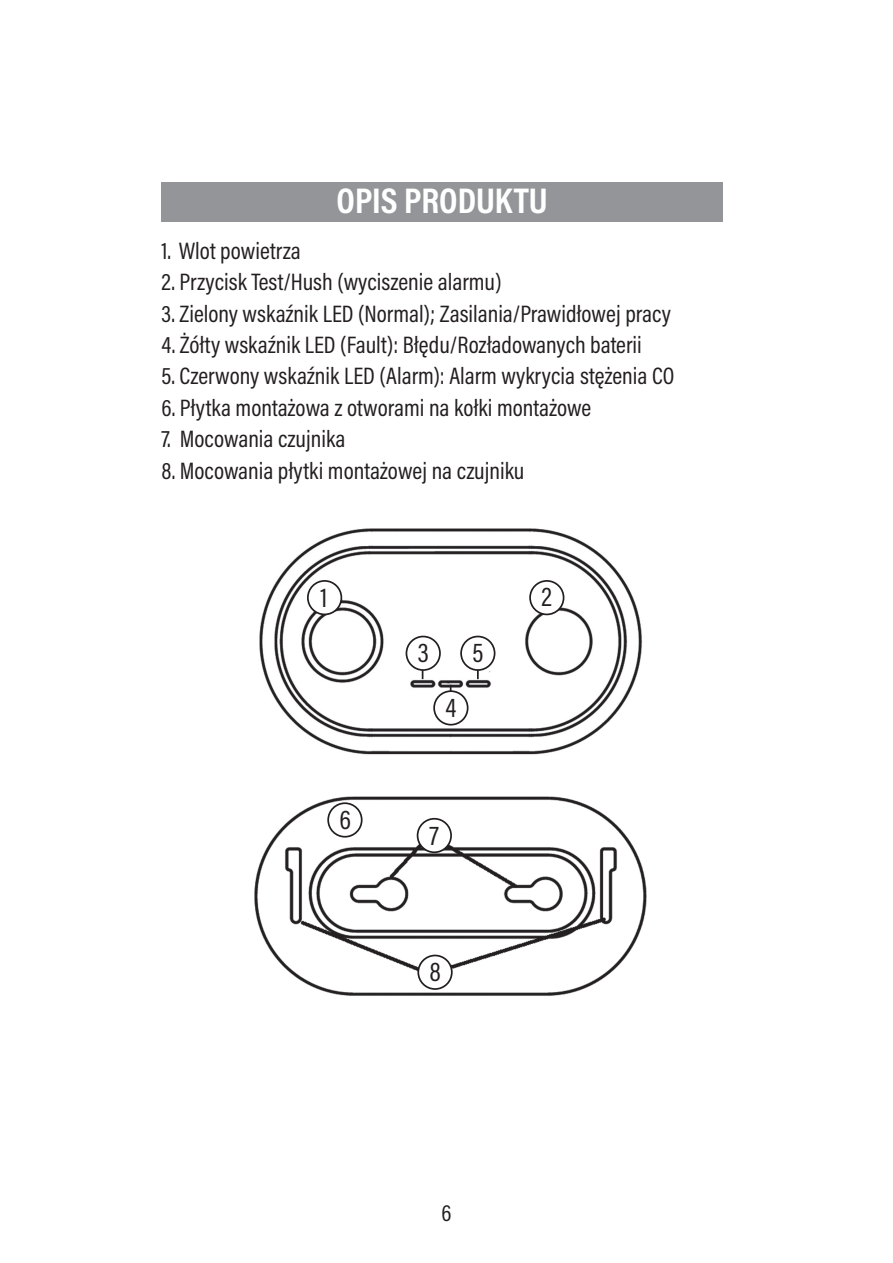
<style>
.page{position:relative;width:893px;height:1263px;background:#fff}
.page>*{position:absolute;margin:0;border:0;box-sizing:border-box;transform-origin:0 0}
.t1{font:700 36px "Acumin Pro Cond";color:#fff}
.t2{font:27.45px "Acumin Pro Cond";color:#231f20}
.t3{font:24px "Acumin Pro Cond";color:#231f20}
.t4{font:23.7px "Acumin Pro Cond";color:#231f20}
</style>
<div class="page">
<img style="left:254px;top:796px;width:393px;height:200px">
<div style="left:328px;top:803px;width:34px;height:34px;background:#fff;border-radius:50%"></div>
<div style="left:327px;top:802px;width:36px;height:35px;border:2px solid #231f20;border-radius:50%"></div>
<div style="left:418px;top:819px;width:33px;height:33px;background:#fff;border-radius:50%"></div>
<div style="left:417px;top:818px;width:35px;height:35px;border:2px solid #231f20;border-radius:50%"></div>
<div style="left:418px;top:955px;width:34px;height:34px;background:#fff;border-radius:50%"></div>
<div style="left:417px;top:955px;width:36px;height:35px;border:2px solid #231f20;border-radius:50%"></div>
<img style="left:259px;top:528px;width:383px;height:227px">
<div style="left:308px;top:581px;width:33px;height:33px;background:#fff;border-radius:50%"></div>
<div style="left:307px;top:580px;width:35px;height:35px;border:2px solid #231f20;border-radius:50%"></div>
<div style="left:530px;top:581px;width:34px;height:33px;background:#fff;border-radius:50%"></div>
<div style="left:529px;top:580px;width:35px;height:35px;border:2px solid #231f20;border-radius:50%"></div>
<div style="left:406px;top:636px;width:34px;height:34px;background:#fff;border-radius:50%"></div>
<div style="left:406px;top:636px;width:35px;height:35px;border:2px solid #231f20;border-radius:50%"></div>
<div style="left:461px;top:636px;width:34px;height:34px;background:#fff;border-radius:50%"></div>
<div style="left:460px;top:636px;width:35px;height:35px;border:2px solid #231f20;border-radius:50%"></div>
<svg style="left:477px;top:670px;width:2px;height:9px"></svg>
<div style="left:434px;top:691px;width:34px;height:34px;background:#fff;border-radius:50%"></div>
<div style="left:433px;top:690px;width:35px;height:35px;border:2px solid #231f20;border-radius:50%"></div>
<div style="left:162px;top:182px;width:561px;height:39px;background:#939598"></div>
<h1 class="t1" style="left:337px;top:177px;width:16px">OPIS</h1>
<h1 class="t1" style="left:404px;top:177px;width:90px">PRODUKTU</h1>
<p class="t3" style="left:162px;top:235px;width:141px">1. Wlot powietrza</p>
<p class="t3" style="left:162px;top:266px;width:342px">2. Przycisk Test/Hush (wyciszenie alarmu)</p>
<p class="t3" style="left:162px;top:298px;width:511px">3. Zielony wskaźnik LED (Normal); Zasilania/Prawidłowej pracy</p>
<p class="t3" style="left:162px;top:329px;width:482px">4. Żółty wskaźnik LED (Fault): Błędu/Rozładowanych baterii</p>
<p class="t3" style="left:162px;top:361px;width:514px">5. Czerwony wskaźnik LED (Alarm): Alarm wykrycia stężenia CO</p>
<p class="t3" style="left:162px;top:392px;width:431px">6. Płytka montażowa z otworami na kołki montażowe</p>
<p class="t3" style="left:162px;top:423px;width:186px">7. Mocowania czujnika</p>
<p class="t3" style="left:162px;top:455px;width:364px">8. Mocowania płytki montażowej na czujniku</p>
<p class="t2" style="left:320px;top:580px;width:8px">1</p>
<p class="t2" style="left:541px;top:579px;width:12px">2</p>
<p class="t2" style="left:418px;top:635px;width:12px">3</p>
<p class="t2" style="left:472px;top:635px;width:13px">5</p>
<p class="t2" style="left:445px;top:689px;width:12px">4</p>
<p class="t2" style="left:340px;top:801px;width:13px">6</p>
<p class="t2" style="left:430px;top:817px;width:11px">7</p>
<p class="t2" style="left:429px;top:954px;width:13px">8</p>
<p class="t4" style="left:441px;top:1197px;width:12px">6</p>
</div>
